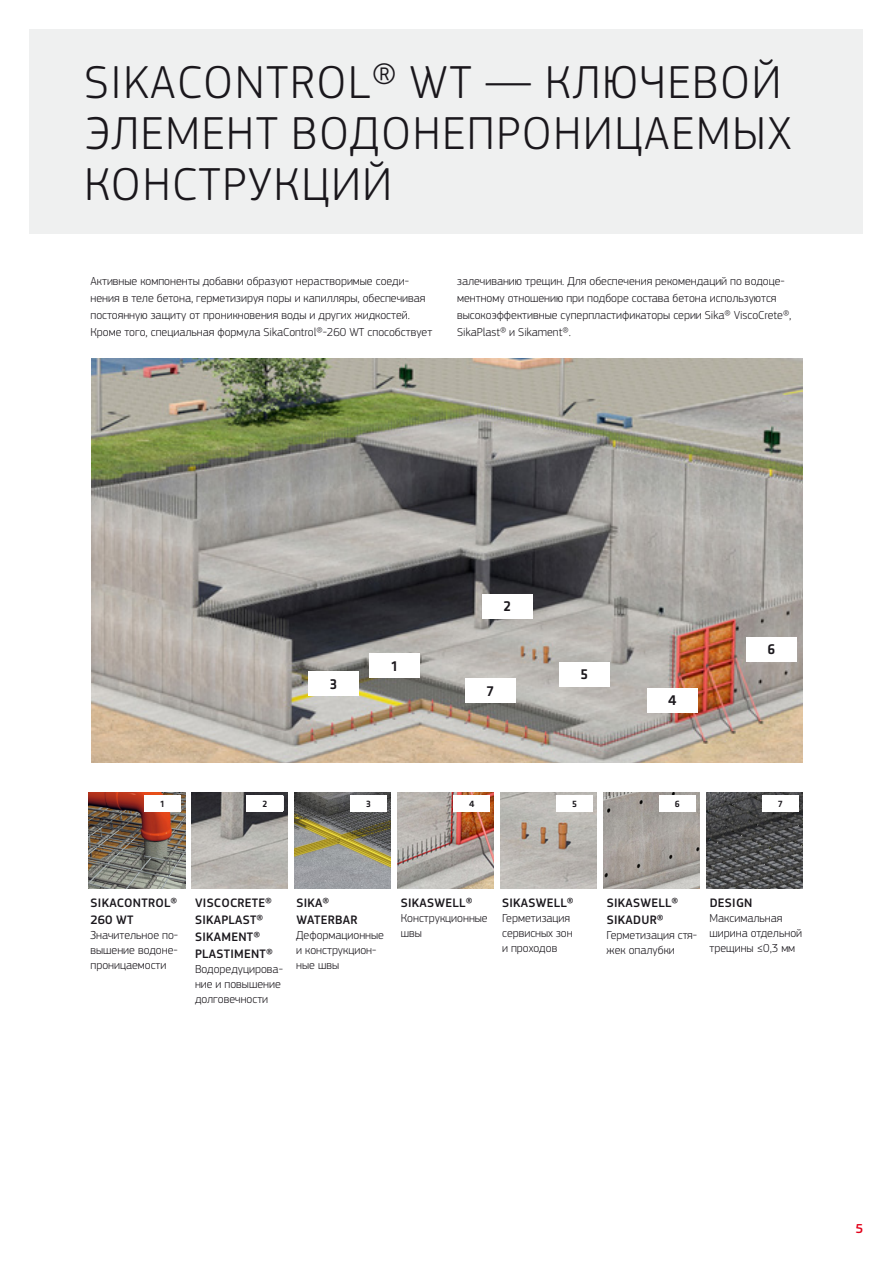
<style>
.page{position:relative;width:893px;height:1263px;background:#fff}
.page>*{position:absolute;margin:0;border:0;box-sizing:border-box;transform-origin:0 0}
.SI_Klavica_HL1{font:300 48px/51px "PF Square Sans Pro";letter-spacing:.035em;color:#1a171c}
.t1{font:500 15px "Klavika";color:#1a171c}
.t2{font:500 13.5px "PF Square Sans Pro";color:#e2001a}
.SI_Klavica_HL3{font:500 12.75px/17px "PF Square Sans Pro";letter-spacing:.02em;color:#1a171c}
.SI_Klavika_copy{font:300 12px/17px "PF Square Sans Pro";color:#1a171c}
.SI_Klavica_TAB_copy{font:300 12px/15px "PF Square Sans Pro";color:#1a171c}
.t3{font:500 9.6px "Klavika";color:#1a171c}
</style>
<div class="page">
<div style="left:30px;top:30px;width:833px;height:204px;background:#eceded"></div>
<img style="left:91px;top:359px;width:711px;height:404px">
<div style="left:369px;top:653px;width:51px;height:25px;background:#fff"></div>
<div style="left:308px;top:671px;width:51px;height:25px;background:#fff"></div>
<div style="left:465px;top:678px;width:51px;height:25px;background:#fff"></div>
<div style="left:559px;top:662px;width:51px;height:25px;background:#fff"></div>
<div style="left:647px;top:688px;width:51px;height:24px;background:#fff"></div>
<div style="left:746px;top:637px;width:51px;height:25px;background:#fff"></div>
<div style="left:482px;top:594px;width:51px;height:24px;background:#fff"></div>
<img style="left:192px;top:792px;width:96px;height:96px">
<div style="left:246px;top:796px;width:37px;height:16px;background:#fff"></div>
<img style="left:89px;top:792px;width:96px;height:96px">
<div style="left:144px;top:796px;width:37px;height:16px;background:#fff"></div>
<img style="left:295px;top:792px;width:96px;height:96px">
<img style="left:398px;top:792px;width:96px;height:96px">
<img style="left:501px;top:792px;width:96px;height:96px">
<img style="left:604px;top:792px;width:96px;height:96px">
<img style="left:707px;top:792px;width:95px;height:96px">
<div style="left:350px;top:796px;width:37px;height:16px;background:#fff"></div>
<div style="left:453px;top:796px;width:37px;height:16px;background:#fff"></div>
<div style="left:556px;top:796px;width:37px;height:16px;background:#fff"></div>
<div style="left:659px;top:796px;width:37px;height:16px;background:#fff"></div>
<div style="left:762px;top:796px;width:37px;height:16px;background:#fff"></div>
<p class="SI_Klavica_HL1" style="left:84px;top:56px;width:709px">SIKACONTROL® WT — КЛЮЧЕВОЙ<br>ЭЛЕМЕНТ ВОДОНЕПРОНИЦАЕМЫХ<br>КОНСТРУКЦИЙ</p>
<p class="SI_Klavika_copy" style="left:91px;top:272px;width:343px">Активные компоненты добавки образуют нерастворимые соеди&shy;нения в теле бетона, герметизируя поры и капилляры, обеспечивая постоянную защиту от проникновения воды и других жидкостей.<br>Кроме того, специальная формула SikaControl®-260 WT способствует</p>
<p class="SI_Klavika_copy" style="left:457px;top:272px;width:336px">залечиванию трещин. Для обеспечения рекомендаций по водоце&shy;ментному отношению при подборе состава бетона используются высокоэффективные суперпластификаторы серии Sika® ViscoCrete®, SikaPlast® и Sikament®.</p>
<p class="t1" style="left:330px;top:674px;width:9px">3</p>
<p class="t1" style="left:391px;top:656px;width:7px">1</p>
<p class="t1" style="left:503px;top:596px;width:9px">2</p>
<p class="t1" style="left:487px;top:681px;width:8px">7</p>
<p class="t1" style="left:580px;top:664px;width:9px">5</p>
<p class="t1" style="left:668px;top:690px;width:10px">4</p>
<p class="t1" style="left:767px;top:639px;width:9px">6</p>
<p class="t3" style="left:160px;top:797px;width:5px">1</p>
<p class="t3" style="left:262px;top:797px;width:6px">2</p>
<p class="t3" style="left:366px;top:797px;width:6px">3</p>
<p class="t3" style="left:469px;top:797px;width:7px">4</p>
<p class="t3" style="left:572px;top:797px;width:6px">5</p>
<p class="t3" style="left:675px;top:797px;width:7px">6</p>
<p class="t3" style="left:778px;top:797px;width:6px">7</p>
<p class="SI_Klavica_HL3" style="left:91px;top:895px;width:88px">SIKACONTROL®<br>260 WT</p>
<p class="SI_Klavica_TAB_copy" style="left:91px;top:928px;width:89px;text-align:justify">Значительное по&shy;вышение водоне&shy;проницаемости</p>
<p class="SI_Klavica_HL3" style="left:195px;top:895px;width:78px">VISCOCRETE®<br>SIKAPLAST®</p>
<p class="SI_Klavica_HL3" style="left:195px;top:929px;width:66px">SIKAMENT®</p>
<p class="SI_Klavica_HL3" style="left:195px;top:946px;width:79px">PLASTIMENT®</p>
<p class="SI_Klavica_TAB_copy" style="left:195px;top:961px;width:89px">Водоредуцирова&shy;ние и повышение долговечности</p>
<p class="SI_Klavica_HL3" style="left:296px;top:895px;width:63px">SIKA®<br>WATERBAR</p>
<p class="SI_Klavica_TAB_copy" style="left:296px;top:928px;width:89px">Деформационные и конструкцион&shy;ные швы</p>
<p class="SI_Klavica_HL3" style="left:401px;top:895px;width:73px">SIKASWELL®</p>
<p class="SI_Klavica_TAB_copy" style="left:401px;top:911px;width:88px">Конструкционные швы</p>
<p class="SI_Klavica_HL3" style="left:502px;top:895px;width:73px">SIKASWELL®</p>
<p class="SI_Klavica_TAB_copy" style="left:502px;top:911px;width:72px">Герметизация сервисных зон и проходов</p>
<p class="SI_Klavica_HL3" style="left:607px;top:895px;width:73px">SIKASWELL®</p>
<p class="SI_Klavica_HL3" style="left:607px;top:912px;width:58px">SIKADUR®</p>
<p class="SI_Klavica_TAB_copy" style="left:607px;top:928px;width:92px">Герметизация стя&shy;жек опалубки</p>
<p class="SI_Klavica_HL3" style="left:710px;top:895px;width:44px">DESIGN</p>
<p class="SI_Klavica_TAB_copy" style="left:709px;top:911px;width:94px">Максимальная ширина отдельной трещины ≤0,3 мм</p>
<p class="t2" style="left:855px;top:1221px;width:9px">5</p>
</div>
